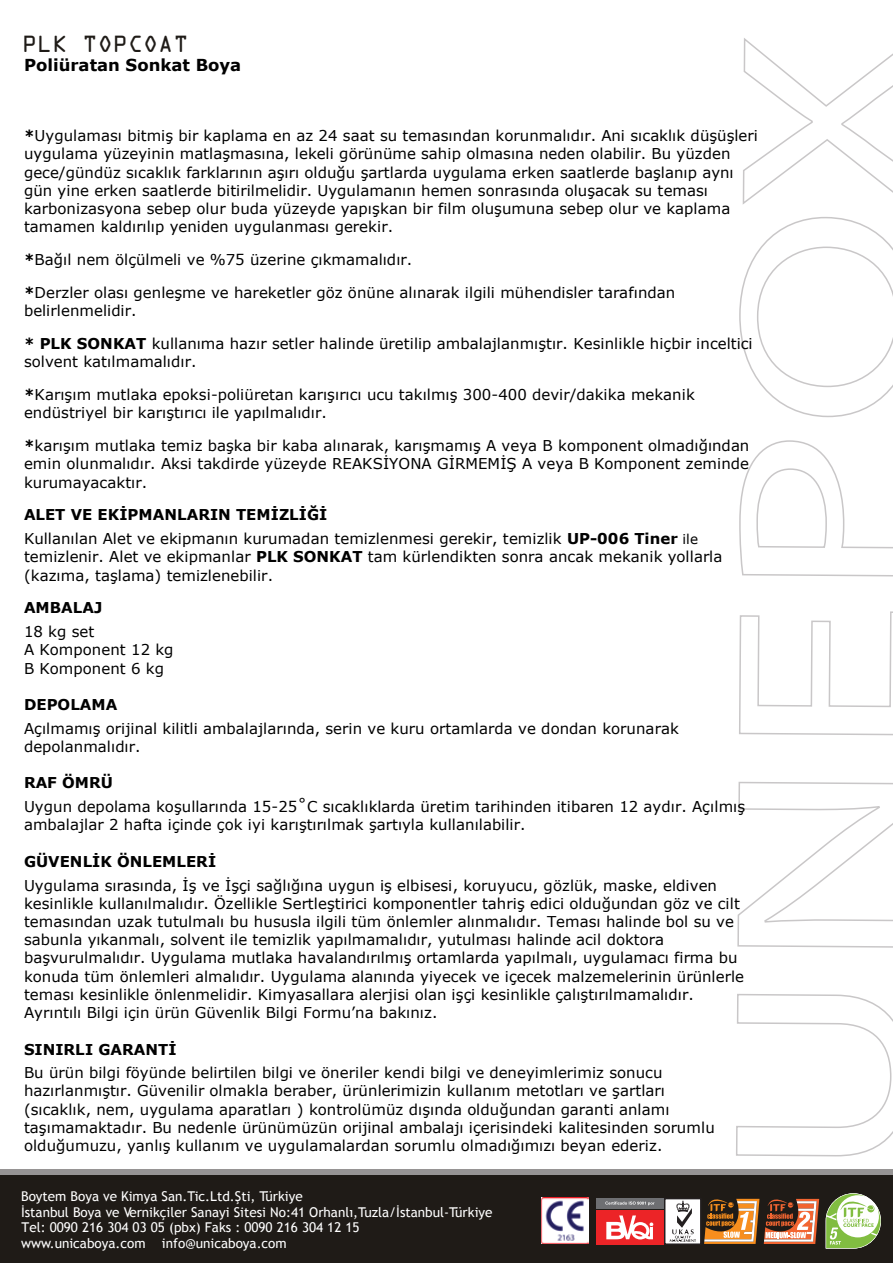
<style>
.page{position:relative;width:893px;height:1263px;background:#fff}
.page>*{position:absolute;margin:0;border:0;box-sizing:border-box;transform-origin:0 0}
.t1{font:21px "OCRA Std";color:#1f1b17}
.t2{font:700 16.5px "Verdana";color:#010101}
.t3{font:15px/18.3px "Verdana";color:#010101}
.t4{font:700 15px "Verdana";color:#010101}
.t5{font:13.5px/15.6px "Trebuchet MS";color:#fff}
.s1{font-weight:700}
.s2{font-size:13.5px}
</style>
<div class="page">
<div style="left:0;top:1169px;width:893px;height:94px;background:#969494"></div>
<div style="left:0;top:1175px;width:893px;height:88px;background:#1f1b17"></div>
<svg style="left:736px;top:994px;width:157px;height:163px"></svg>
<svg style="left:737px;top:781px;width:3px;height:166px"></svg>
<svg style="left:740px;top:440px;width:153px;height:508px"></svg>
<svg style="left:739px;top:217px;width:154px;height:201px"></svg>
<svg style="left:742px;top:38px;width:151px;height:166px"></svg>
<div style="left:596px;top:1210px;width:68px;height:34px;background:#ec2427"></div>
<svg style="left:606px;top:1215px;width:47px;height:24px"></svg>
<div style="left:596px;top:1198px;width:68px;height:11px;background:#6e6f72"></div>
<svg style="left:605px;top:1201px;width:49px;height:4px"></svg>
<div style="left:664px;top:1198px;width:38px;height:47px;background:#fff;border:2px solid #231f20"></div>
<svg style="left:670px;top:1200px;width:26px;height:42px"></svg>
<svg style="left:704px;top:1198px;width:115px;height:46px"></svg>
<svg style="left:826px;top:1193px;width:55px;height:55px;background:#a8c08d"></svg>
<img style="left:542px;top:1198px;width:47px;height:45px">
<h1 class="t1" style="left:22px;top:34px;width:168px">PLK TOPCOAT</h1>
<p class="t2" style="left:24px;top:53px;width:219px">Poliüratan Sonkat Boya</p>
<p class="t3" style="left:24px;top:127px;width:735px"><span class="s1">*</span>Uygulaması bitmiş bir kaplama en az 24 saat su temasından korunmalıdır. Ani sıcaklık düşüşleri uygulama yüzeyinin matlaşmasına, lekeli görünüme sahip olmasına neden olabilir. Bu yüzden gece/gündüz sıcaklık farklarının aşırı olduğu şartlarda uygulama erken saatlerde başlanıp aynı gün yine erken saatlerde bitirilmelidir. Uygulamanın hemen sonrasında oluşacak su teması karbonizasyona sebep olur buda yüzeyde yapışkan bir film oluşumuna sebep olur ve kaplama tamamen kaldırılıp yeniden uygulanması gerekir.</p>
<p class="t3" style="left:24px;top:243px;width:653px;line-height:32.7px"><span class="s1">*</span>Bağıl nem ölçülmeli ve %75 üzerine çıkmamalıdır.<br><span class="s1">*</span>Derzler olası genleşme ve hareketler göz önüne alınarak ilgili mühendisler tarafından</p>
<p class="t3" style="left:24px;top:294px;width:730px;line-height:32.8px">belirlenmelidir.<br><span class="s1">* PLK SONKAT</span> kullanıma hazır setler halinde üretilip ambalajlanmıştır. Kesinlikle hiçbir inceltici</p>
<p class="t3" style="left:24px;top:345px;width:672px;line-height:33px">solvent katılmamalıdır.<br><span class="s1">*</span>Karışım mutlaka epoksi-poliüretan karışırıcı ucu takılmış 300-400 devir/dakika mekanik</p>
<p class="t3" style="left:24px;top:396px;width:727px;line-height:32.7px">endüstriyel bir karıştırıcı ile yapılmalıdır.<br><span class="s1">*</span>karışım mutlaka temiz başka bir kaba alınarak, karışmamış A veya B komponent olmadığından</p>
<p class="t3" style="left:24px;top:454px;width:727px">emin olunmalıdır. Aksi takdirde yüzeyde REAKSİYONA GİRMEMİŞ A veya B Komponent zeminde kurumayacaktır.</p>
<p class="t3" style="left:24px;top:503px;width:676px;line-height:23.7px"><span class="s1">ALET VE EKİPMANLARIN TEMİZLİĞİ<br></span>Kullanılan Alet ve ekipmanın kurumadan temizlenmesi gerekir, temizlik <span class="s1">UP-006 Tiner</span> <span class="s2">ile</span></p>
<p class="t3" style="left:24px;top:548px;width:700px">temizlenir. Alet ve ekipmanlar <span class="s1">PLK SONKAT</span> tam kürlendikten sonra ancak mekanik yollarla (kazıma, taşlama) temizlenebilir.</p>
<p class="t4" style="left:24px;top:597px;width:80px">AMBALAJ</p>
<p class="t3" style="left:24px;top:622px;width:151px">18 kg set<br>A Komponent 12 kg<br>B Komponent 6 kg</p>
<p class="t4" style="left:24px;top:694px;width:95px">DEPOLAMA</p>
<p class="t3" style="left:24px;top:719px;width:656px">Açılmamış orijinal kilitli ambalajlarında, serin ve kuru ortamlarda ve dondan korunarak depolanmalıdır.</p>
<p class="t4" style="left:24px;top:772px;width:90px">RAF ÖMRÜ</p>
<p class="t3" style="left:24px;top:797px;width:723px">Uygun depolama koşullarında 15-25˚C sıcaklıklarda üretim tarihinden itibaren 12 aydır. Açılmış ambalajlar 2 hafta içinde çok iyi karıştırılmak şartıyla kullanılabilir.</p>
<p class="t4" style="left:24px;top:851px;width:194px">GÜVENLİK ÖNLEMLERİ</p>
<p class="t3" style="left:24px;top:876px;width:722px">Uygulama sırasında, İş ve İşçi sağlığına uygun iş elbisesi, koruyucu, gözlük, maske, eldiven kesinlikle kullanılmalıdır. Özellikle Sertleştirici komponentler tahriş edici olduğundan göz ve cilt temasından uzak tutulmalı bu hususla ilgili tüm önlemler alınmalıdır. Teması halinde bol su ve sabunla yıkanmalı, solvent ile temizlik yapılmamalıdır, yutulması halinde acil doktora başvurulmalıdır. Uygulama mutlaka havalandırılmış ortamlarda yapılmalı, uygulamacı firma bu konuda tüm önlemleri almalıdır. Uygulama alanında yiyecek ve içecek malzemelerinin ürünlerle teması kesinlikle önlenmelidir. Kimyasallara alerjisi olan işçi kesinlikle çalıştırılmamalıdır.<br>Ayrıntılı Bilgi için ürün Güvenlik Bilgi Formu’na bakınız.</p>
<p class="t4" style="left:24px;top:1038px;width:154px">SINIRLI GARANTİ</p>
<p class="t3" style="left:24px;top:1063px;width:692px">Bu ürün bilgi föyünde belirtilen bilgi ve öneriler kendi bilgi ve deneyimlerimiz sonucu hazırlanmıştır. Güvenilir olmakla beraber, ürünlerimizin kullanım metotları ve şartları (sıcaklık, nem, uygulama aparatları ) kontrolümüz dışında olduğundan garanti anlamı taşımamaktadır. Bu nedenle ürünümüzün orijinal ambalajı içerisindeki kalitesinden sorumlu olduğumuzu, yanlış kullanım ve uygulamalardan sorumlu olmadığımızı beyan ederiz.</p>
<p class="t5" style="left:21px;top:1188px;width:473px">Boytem Boya ve Kimya San.Tic.Ltd.Şti, Türkiye<br>İstanbul Boya ve Vernikçiler Sanayi Sitesi No:41 Orhanlı,Tuzla/İstanbul-Türkiye Tel: 0090 216 304 03 05 (pbx) Faks : 0090 216 304 12 15<br>www.unicaboya.com info@unicaboya.com</p>
</div>
